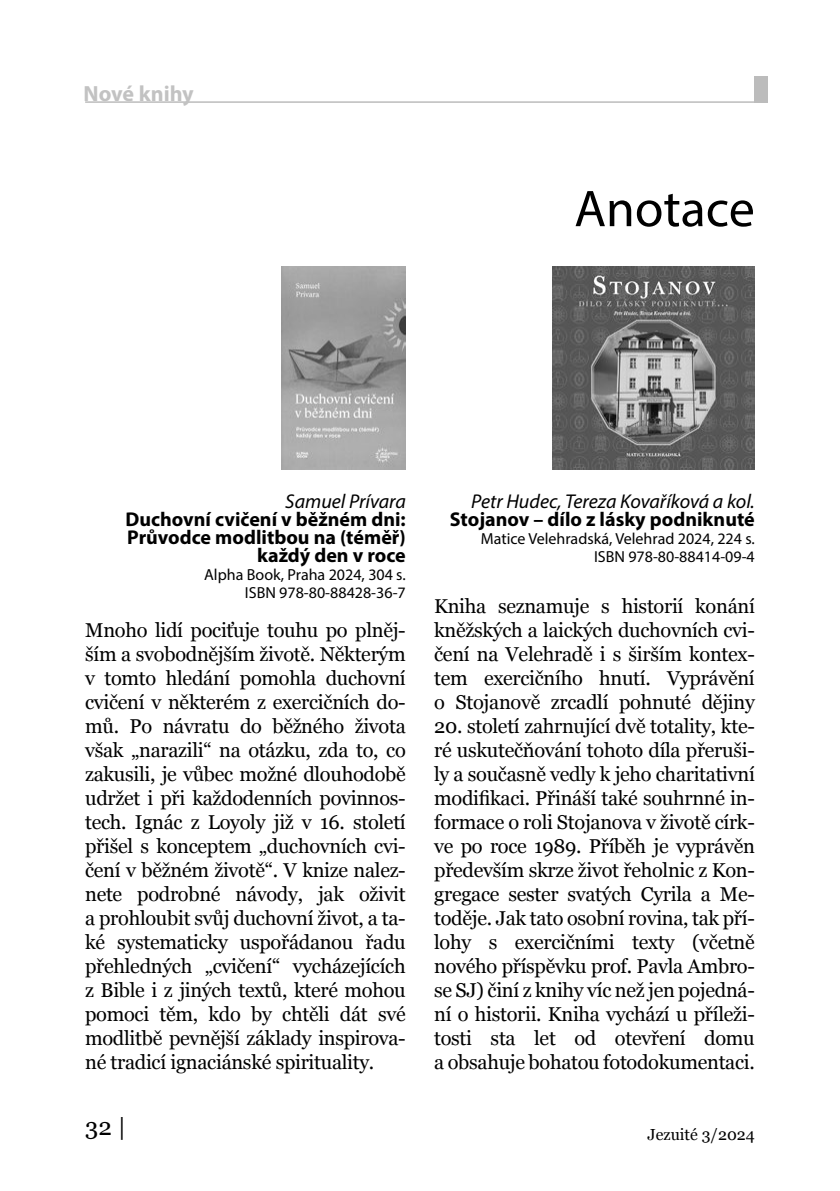
<style>
.page{position:relative;width:840px;height:1191px;background:#fff}
.page>*{position:absolute;margin:0;border:0;box-sizing:border-box;transform-origin:0 0}
.t1{font:52px "Myriad Pro";color:#000}
.t2{font:24px "Georgia";color:#000}
.t3{font:700 22px "Myriad Pro";letter-spacing:-.005em;color:#c2c2c2}
.t4{font:20px/24px "Georgia";letter-spacing:-.015em;color:#000;text-align:justify}
.t5{font:700 20px/18px "Myriad Pro";color:#000;text-align:right}
.t6{font:italic 20px "Myriad Pro";color:#000}
.t7{font:16px/18px "Myriad Pro";color:#000;text-align:right}
.t8{font:16px "Georgia";color:#000}
</style>
<div class="page">
<hr style="left:85px;top:101px;width:669px;height:2px;background:#bcbcbc">
<div style="left:754px;top:76px;width:13px;height:26px;background:#bcbcbc"></div>
<img style="left:281px;top:266px;width:124px;height:203px">
<img style="left:552px;top:267px;width:202px;height:202px">
<p class="t3" style="left:84px;top:79px;width:112px">Nové knihy</p>
<h1 class="t1" style="left:574px;top:177px;width:182px">Anotace</h1>
<p class="t6" style="left:285px;top:489px;width:122px">Samuel Prívara</p>
<p class="t5" style="left:125px;top:510px;width:282px">Duchovní cvičení v běžném dni:<br>Průvodce modlitbou na (téměř) každý den v roce</p>
<p class="t7" style="left:204px;top:565px;width:203px">Alpha Book, Praha 2024, 304 s.<br>ISBN 978-80-88428-36-7</p>
<p class="t4" style="left:85px;top:617px;width:322px">Mnoho lidí pociťuje touhu po plněj&shy;ším a svobodnějším životě. Některým v tomto hledání pomohla duchovní cvičení v některém z exercičních do&shy;mů. Po návratu do běžného života však „narazili“ na otázku, zda to, co zakusili, je vůbec možné dlouhodobě udržet i při každodenních povinnos&shy;tech. Ignác z Loyoly již v 16. století přišel s konceptem „duchovních cvi&shy;čení v běžném životě“. V knize nalez&shy;nete podrobné návody, jak oživit a prohloubit svůj duchovní život, a ta&shy;ké systematicky uspořádanou řadu přehledných „cvičení“ vycházejících z Bible i z jiných textů, které mohou pomoci těm, kdo by chtěli dát své modlitbě pevnější základy inspirova&shy;né tradicí ignaciánské spirituality.</p>
<p class="t6" style="left:471px;top:489px;width:285px">Petr Hudec, Tereza Kovaříková a kol.</p>
<p class="t5" style="left:449px;top:510px;width:306px">Stojanov – dílo z lásky podniknuté</p>
<p class="t7" style="left:480px;top:529px;width:275px">Matice Velehradská, Velehrad 2024, 224 s.<br>ISBN 978-80-88414-09-4</p>
<p class="t4" style="left:434px;top:593px;width:322px">Kniha seznamuje s historií konání kněžských a laických duchovních cvi&shy;čení na Velehradě i s širším kontex&shy;tem exercičního hnutí. Vyprávění o Stojanově zrcadlí pohnuté dějiny</p>
<p class="t4" style="left:434px;top:713px;width:322px">20. století zahrnující dvě totality, kte&shy;ré uskutečňování tohoto díla přeruši&shy;ly a současně vedly k jeho charitativní modifikaci. Přináší také souhrnné in&shy;formace o roli Stojanova v životě círk&shy;ve po roce 1989. Příběh je vyprávěn především skrze život řeholnic z Kon&shy;gregace sester svatých Cyrila a Me&shy;toděje. Jak tato osobní rovina, tak pří&shy;lohy s exercičními texty (včetně nového příspěvku prof. Pavla Ambro&shy;se SJ) činí z knihy víc než jen pojedná&shy;ní o historii. Kniha vychází u příleži&shy;tosti sta let od otevření domu a obsahuje bohatou fotodokumentaci.</p>
<p class="t2" style="left:85px;top:1109px;width:43px">32 |</p>
<p class="t8" style="left:647px;top:1123px;width:109px">Jezuité 3/2024</p>
</div>
